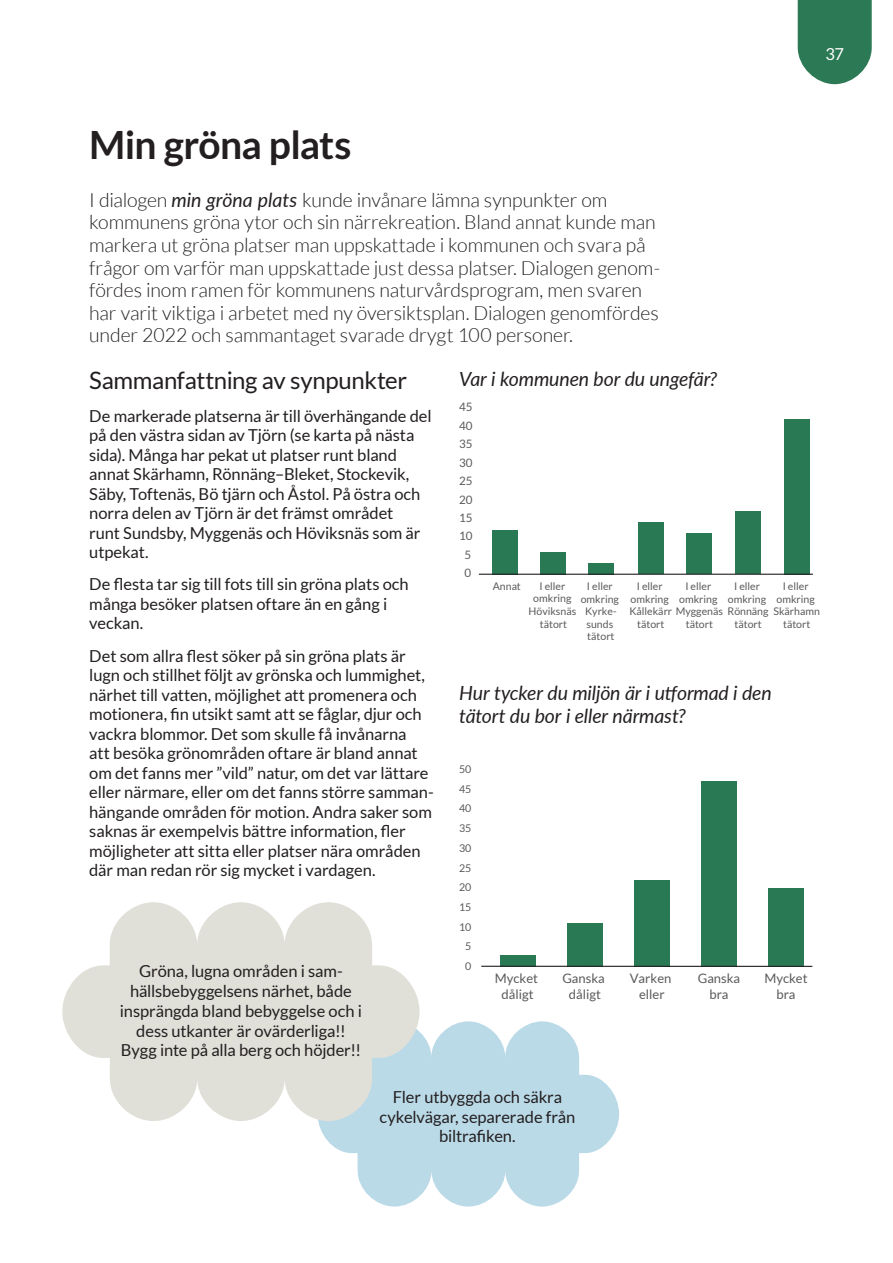
<style>
.page{position:relative;width:893px;height:1263px;background:#fff}
.page>*{position:absolute;margin:0;border:0;box-sizing:border-box;transform-origin:0 0}
.Rubrik{font:700 39px "Lato";letter-spacing:-.02em;color:#231f20}
.Rubrik_3{font:24px "Lato";letter-spacing:-.015em;color:#231f20}
.Ingress{font:300 19.5px/22.5px "Lato";letter-spacing:-.01em;color:#231f20}
.Rubrik_4{font:italic 19.5px/22.5px "Lato";letter-spacing:-.01em;color:#231f20}
.Brödtext{font:16.5px/19.5px "Lato";letter-spacing:-.005em;color:#231f20}
.t1{font:16.5px "Lato";color:#fff}
.t2{font:13.05px/15.6px "Lato";color:#595a59;text-align:center}
.t3{font:11.55px "Lato";color:#595a59}
.t4{font:10.65px "Lato";color:#595a59}
.t5{font:10.5px/12.6px "Lato";color:#595a59;text-align:center}
.s1{font-weight:400;font-style:italic}
</style>
<div class="page">
<svg style="left:798px;top:0;width:74px;height:84px;background:#418766"></svg>
<svg style="left:318px;top:1021px;width:301px;height:185px;fill:#bbdae8"></svg>
<svg style="left:62px;top:902px;width:358px;height:219px;fill:#e0e0d9"></svg>
<div style="left:500px;top:955px;width:35px;height:11px;background:#287954"></div>
<div style="left:567px;top:923px;width:36px;height:43px;background:#287954"></div>
<div style="left:634px;top:880px;width:36px;height:86px;background:#287954"></div>
<div style="left:701px;top:781px;width:36px;height:185px;background:#287954"></div>
<div style="left:768px;top:888px;width:36px;height:78px;background:#287954"></div>
<hr style="left:481px;top:966px;width:331px;height:1px;background:#231f20">
<div style="left:492px;top:530px;width:26px;height:44px;background:#287954"></div>
<div style="left:540px;top:552px;width:26px;height:22px;background:#287954"></div>
<div style="left:588px;top:563px;width:26px;height:11px;background:#287954"></div>
<div style="left:638px;top:522px;width:26px;height:52px;background:#287954"></div>
<div style="left:687px;top:533px;width:25px;height:41px;background:#287954"></div>
<div style="left:735px;top:511px;width:26px;height:63px;background:#287954"></div>
<div style="left:784px;top:419px;width:26px;height:155px;background:#287954"></div>
<hr style="left:479px;top:574px;width:334px;height:1px;background:#231f20">
<p class="Rubrik" style="left:89px;top:122px;width:264px">Min gröna plats</p>
<p class="Ingress" style="left:89px;top:189px;width:572px">I dialogen <span class="s1">min gröna plats</span> kunde invånare lämna synpunkter om kommunens gröna ytor och sin närrekreation. Bland annat kunde man markera ut gröna platser man uppskattade i kommunen och svara på frågor om varför man uppskattade just dessa platser. Dialogen genom&shy;fördes inom ramen för kommunens naturvårdsprogram, men svaren har varit viktiga i arbetet med ny översiktsplan. Dialogen genomfördes under 2022 och sammantaget svarade drygt 100 personer.</p>
<p class="t1" style="left:825px;top:45px;width:20px">37</p>
<p class="Rubrik_3" style="left:89px;top:367px;width:319px">Sammanfattning av synpunkter</p>
<p class="Brödtext" style="left:89px;top:406px;width:344px">De markerade platserna är till överhängande del på den västra sidan av Tjörn (se karta på nästa sida). Många har pekat ut platser runt bland annat Skärhamn, Rönnäng–Bleket, Stockevik, Säby, Toftenäs, Bö tjärn och Åstol. På östra och norra delen av Tjörn är det främst området<br>runt Sundsby, Myggenäs och Höviksnäs som är utpekat.</p>
<p class="Brödtext" style="left:89px;top:574px;width:321px">De flesta tar sig till fots till sin gröna plats och många besöker platsen oftare än en gång i veckan.</p>
<p class="Brödtext" style="left:89px;top:646px;width:346px">Det som allra flest söker på sin gröna plats är lugn och stillhet följt av grönska och lummighet, närhet till vatten, möjlighet att promenera och motionera, fin utsikt samt att se fåglar, djur och vackra blommor. Det som skulle få invånarna<br>att besöka grönområden oftare är bland annat om det fanns mer ”vild” natur, om det var lättare eller närmare, eller om det fanns större samman&shy;hängande områden för motion. Andra saker som saknas är exempelvis bättre information, fler möjligheter att sitta eller platser nära områden där man redan rör sig mycket i vardagen.</p>
<p class="Brödtext" style="left:120px;top:961px;width:243px;text-align:center">Gröna, lugna områden i sam&shy;hällsbebyggelsens närhet, både insprängda bland bebyggelse och i dess utkanter är ovärderliga!!<br>Bygg inte på alla berg och höjder!!</p>
<p class="Rubrik_4" style="left:459px;top:366px;width:259px">Var i kommunen bor du ungefär?</p>
<p class="t3" style="left:459px;top:400px;width:15px">45</p>
<p class="t3" style="left:459px;top:419px;width:15px">40</p>
<p class="t3" style="left:459px;top:437px;width:15px">35</p>
<p class="t3" style="left:459px;top:456px;width:15px">30</p>
<p class="t3" style="left:459px;top:474px;width:15px">25</p>
<p class="t3" style="left:459px;top:493px;width:15px">20</p>
<p class="t3" style="left:459px;top:511px;width:15px">15</p>
<p class="t3" style="left:459px;top:530px;width:15px">10</p>
<p class="t3" style="left:464px;top:548px;width:8px">5</p>
<p class="t3" style="left:464px;top:567px;width:8px">0</p>
<p class="t5" style="left:493px;top:580px;width:30px">Annat</p>
<p class="t5" style="left:528px;top:579px;width:49px">I eller omkring<br>Höviksnäs tätort</p>
<p class="t5" style="left:581px;top:580px;width:40px">I eller omkring<br>Kyrke&shy;sunds tätort</p>
<p class="t5" style="left:637px;top:580px;width:27px">I eller</p>
<p class="t5" style="left:679px;top:580px;width:40px">I eller omkring</p>
<p class="t5" style="left:686px;top:618px;width:29px">tätort</p>
<p class="t5" style="left:773px;top:580px;width:48px">I eller omkring<br>Skärhamn tätort</p>
<p class="t5" style="left:728px;top:580px;width:40px">I eller omkring</p>
<p class="t5" style="left:734px;top:618px;width:29px">tätort</p>
<p class="t5" style="left:631px;top:592px;width:40px">omkring</p>
<p class="t5" style="left:629px;top:605px;width:141px">Kållekärr Myggenäs Rönnäng</p>
<p class="t5" style="left:637px;top:618px;width:29px">tätort</p>
<p class="Rubrik_4" style="left:459px;top:681px;width:314px">Hur tycker du miljön är i utformad i den tätort du bor i eller närmast?</p>
<p class="t4" style="left:459px;top:763px;width:14px">50</p>
<p class="t4" style="left:459px;top:783px;width:14px">45</p>
<p class="t4" style="left:459px;top:803px;width:14px">40</p>
<p class="t4" style="left:459px;top:822px;width:14px">35</p>
<p class="t4" style="left:459px;top:842px;width:14px">30</p>
<p class="t4" style="left:459px;top:862px;width:14px">25</p>
<p class="t4" style="left:459px;top:881px;width:14px">20</p>
<p class="t4" style="left:459px;top:901px;width:14px">15</p>
<p class="t4" style="left:459px;top:921px;width:14px">10</p>
<p class="t4" style="left:465px;top:940px;width:8px">5</p>
<p class="t4" style="left:465px;top:960px;width:8px">0</p>
<p class="t2" style="left:495px;top:971px;width:45px">Mycket dåligt</p>
<p class="t2" style="left:562px;top:971px;width:44px">Ganska dåligt</p>
<p class="t2" style="left:630px;top:971px;width:43px">Varken eller</p>
<p class="t2" style="left:698px;top:971px;width:44px">Ganska bra</p>
<p class="t2" style="left:764px;top:971px;width:45px">Mycket bra</p>
<p class="Brödtext" style="left:379px;top:1087px;width:197px;text-align:center">Fler utbyggda och säkra cykelvägar, separerade från biltrafiken.</p>
</div>
